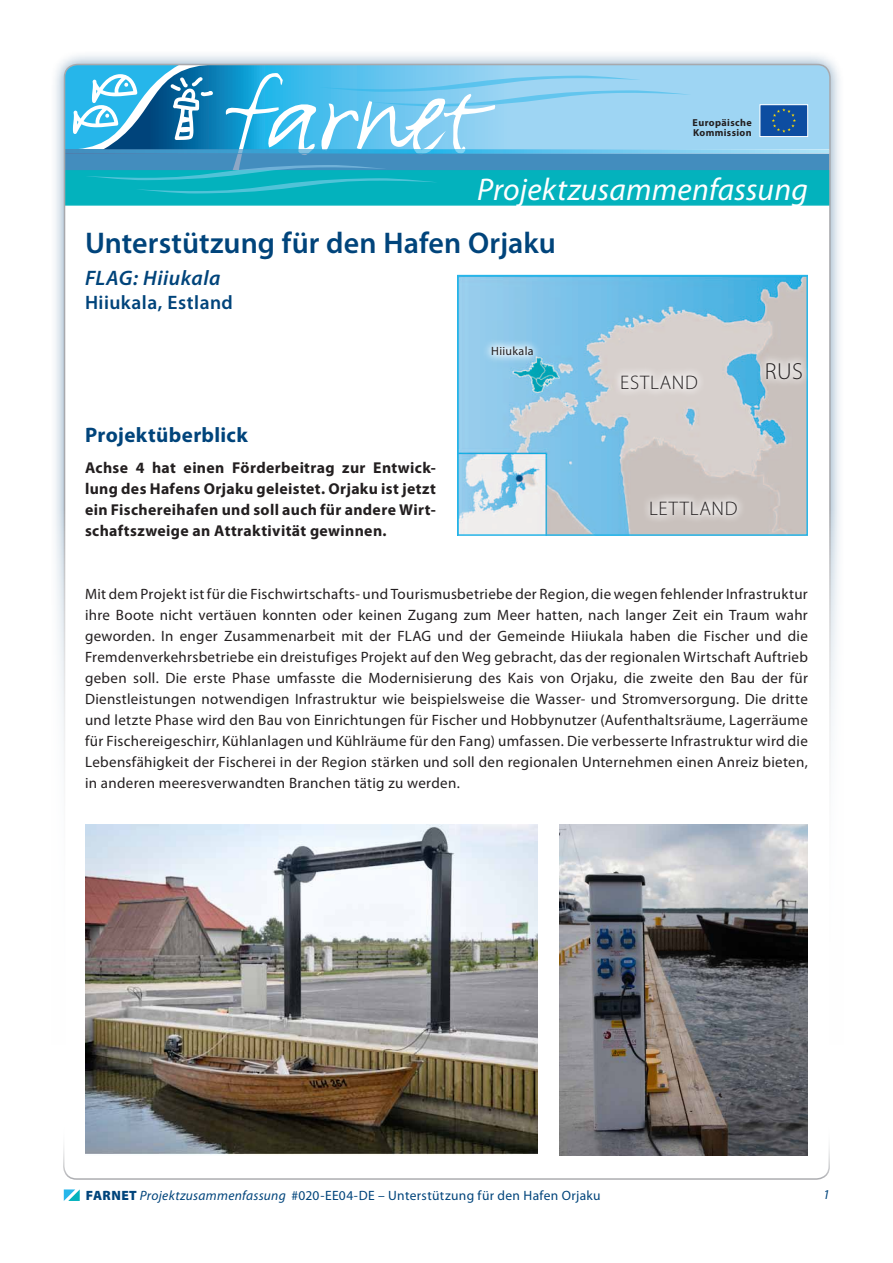
<style>
.page{position:relative;width:893px;height:1263px;background:#fff}
.page>*{position:absolute;margin:0;border:0;box-sizing:border-box;transform-origin:0 0}
.t1{font:italic 31.5px "Myriad Pro";letter-spacing:.005em;color:#fff}
.t2{font:600 30px "Myriad Pro";color:#00447b}
.t3{font:300 23.25px "Myriad Pro";color:#231f20}
.t4{font:700 21px "Myriad Pro";letter-spacing:.02em;color:#00447b}
.t5{font:italic 600 21px "Myriad Pro";letter-spacing:.025em;color:#00447b}
.t6{font:300 19.65px "Myriad Pro";letter-spacing:.04em;color:#231f20}
.t7{font:600 19.5px "Myriad Pro";letter-spacing:.025em;color:#00447b}
.t8{font:700 15.75px/21px "Myriad Pro";letter-spacing:.025em;color:#231f20;text-align:justify}
.t9{font:15px/21px "Myriad Pro";letter-spacing:.02em;color:#231f20;text-align:justify}
.t10{font:13.5px "Myriad Pro";letter-spacing:.025em;color:#00447b}
.t11{font:italic 13.5px "Myriad Pro";color:#00447b}
.t12{font:12px "Myriad Pro";letter-spacing:.025em;color:#231f20}
.t13{font:700 10.05px/10.1px "Myriad Pro";letter-spacing:.035em;color:#231f20}
.s1{font-weight:900}
.s2{font-style:italic}
</style>
<div class="page">
<div style="left:49px;top:49px;width:796px;height:1166px;background:#00447b;opacity:.5"></div>
<div style="left:65px;top:65px;width:765px;height:1135px;background:#fff;border-radius:13px"></div>
<div style="left:691px;top:65px;width:139px;height:85px;background:#9ed5f3"></div>
<div style="left:65px;top:154px;width:765px;height:17px;background:#438dbe"></div>
<svg style="left:691px;top:150px;width:137px;height:4px"></svg>
<div style="left:65px;top:170px;width:765px;height:36px;background:#03b2bd;border:2px solid #03b2bd"></div>
<div style="left:0;top:510px;width:893px;height:753px;background:#fff"></div>
<svg style="left:65px;top:65px;width:626px;height:132px"></svg>
<svg style="left:63px;top:1146px;width:767px;height:34px"></svg>
<svg style="left:64px;top:1189px;width:16px;height:12px"></svg>
<div style="left:760px;top:105px;width:48px;height:32px;background:#0d4da1"></div>
<svg style="left:772px;top:108px;width:24px;height:25px"></svg>
<div style="left:760px;top:104px;width:48px;height:33px;border:1px solid #fff"></div>
<img style="left:85px;top:825px;width:453px;height:331px">
<img style="left:559px;top:825px;width:249px;height:331px">
<img style="left:460px;top:278px;width:345px;height:255px">
<div style="left:457px;top:275px;width:351px;height:261px;border:2px solid #26b6ea"></div>
<svg style="left:483px;top:337px;width:59px;height:27px;background:#a5d4ed"></svg>
<svg style="left:613px;top:366px;width:93px;height:32px;background:#dfdad7"></svg>
<svg style="left:642px;top:492px;width:103px;height:32px;background:#d4cdca"></svg>
<svg style="left:758px;top:354px;width:50px;height:33px;background:#cacdce"></svg>
<p class="t13" style="left:693px;top:117px;width:61px">Europäische<br>Kommission</p>
<h1 class="t1" style="left:477px;top:170px;width:332px">Projektzusammenfassung</h1>
<h2 class="t2" style="left:85px;top:223px;width:472px">Unterstützung für den Hafen Orjaku</h2>
<h3 class="t5" style="left:85px;top:265px;width:137px">FLAG: Hiiukala</h3>
<h3 class="t7" style="left:85px;top:290px;width:149px">Hiiukala, Estland</h3>
<h3 class="t4" style="left:85px;top:421px;width:164px">Projektüberblick</h3>
<p class="t8" style="left:85px;top:457px;width:352px">Achse 4 hat einen Förderbeitrag zur Entwick&shy;lung des Hafens Orjaku geleistet. Orjaku ist jetzt ein Fischereihafen und soll auch für andere Wirt&shy;schaftszweige an Attraktivität gewinnen.</p>
<p class="t12" style="left:491px;top:343px;width:44px">Hiiukala</p>
<h3 class="t6" style="left:620px;top:371px;width:79px">ESTLAND</h3>
<h3 class="t3" style="left:765px;top:357px;width:39px">RUS</h3>
<h3 class="t6" style="left:649px;top:497px;width:90px">LETTLAND</h3>
<p class="t9" style="left:85px;top:583px;width:724px">Mit dem Projekt ist für die Fischwirtschafts- und Tourismusbetriebe der Region, die wegen fehlender Infrastruktur ihre Boote nicht vertäuen konnten oder keinen Zugang zum Meer hatten, nach langer Zeit ein Traum wahr geworden. In enger Zusammenarbeit mit der FLAG und der Gemeinde Hiiukala haben die Fischer und die Fremdenverkehrsbetriebe ein dreistufiges Projekt auf den Weg gebracht, das der regionalen Wirtschaft Auftrieb geben soll. Die erste Phase umfasste die Modernisierung des Kais von Orjaku, die zweite den Bau der für Dienstleistungen notwendigen Infrastruktur wie beispielsweise die Wasser- und Stromversorgung. Die dritte und letzte Phase wird den Bau von Einrichtungen für Fischer und Hobbynutzer (Aufenthaltsräume, Lagerräume für Fischereigeschirr, Kühlanlagen und Kühlräume für den Fang) umfassen. Die verbesserte Infrastruktur wird die Lebensfähigkeit der Fischerei in der Region stärken und soll den regionalen Unternehmen einen Anreiz bieten, in anderen meeresverwandten Branchen tätig zu werden.</p>
<p class="t10" style="left:86px;top:1187px;width:516px"><span class="s1">FARNET</span> <span class="s2">Projektzusammenfassung</span> #020-EE04-DE – Unterstützung für den Hafen Orjaku</p>
<p class="t11" style="left:823px;top:1186px;width:8px">1</p>
</div>
